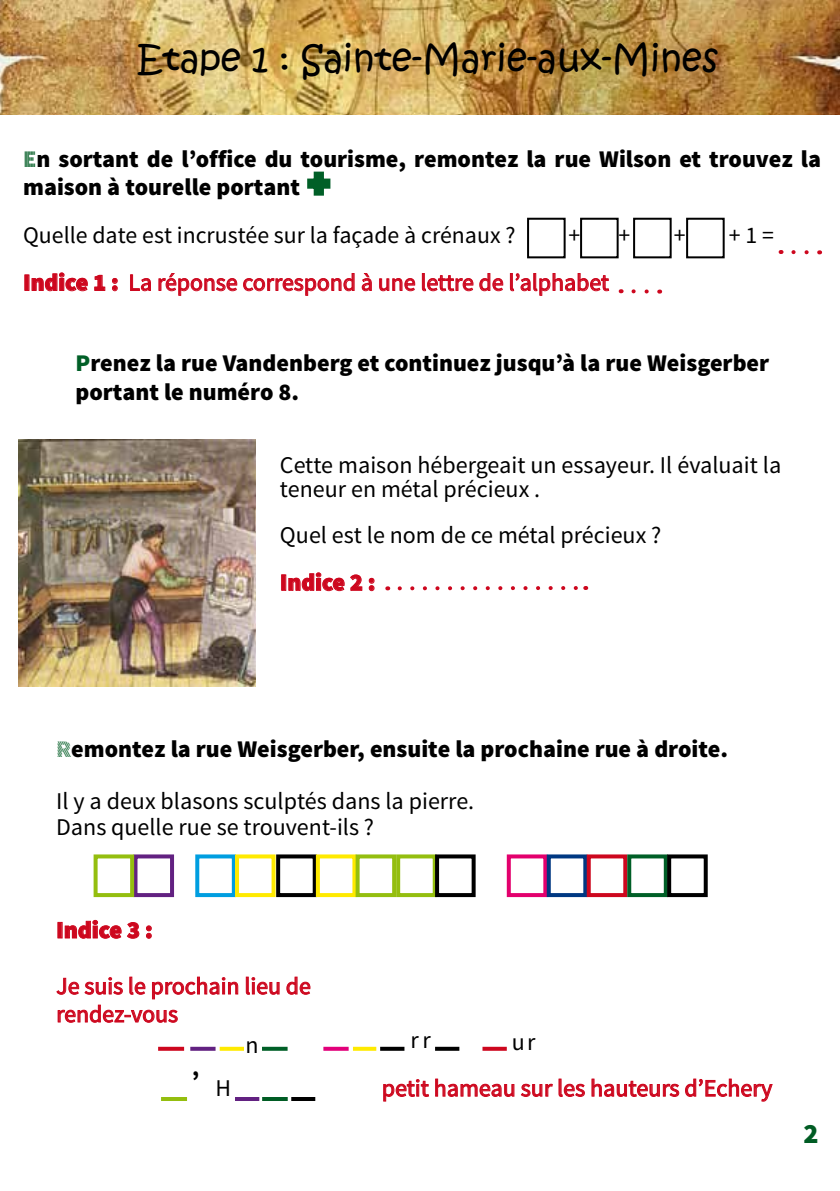
<style>
.page{position:relative;width:840px;height:1191px;background:#fff}
.page>*{position:absolute;margin:0;border:0;box-sizing:border-box;transform-origin:0 0}
.t1{font:36px "Kristen ITC";color:#000}
.t2{font:900 28px "Source Sans Pro";color:#005c24}
.t3{font:900 24px/28px "Source Sans Pro";color:#000}
.t4{font:24px/24px "Source Sans Pro";color:#000}
.t5{font:24px "Source Sans Pro";color:#cd071e}
.t6{font:900 24px "Source Sans Pro";color:#cd071e}
.t7{font:23.8px/28px "Source Sans Pro";color:#cd071e}
.t8{font:23.8px "Source Sans Pro";color:#000}
.t9{font:900 23.8px "Source Sans Pro";color:#cd071e}
.s1{font-family:"Source Sans Pro DISPLAY";font-weight:400;color:#005c24}
.s2{font-weight:400;font-size:35.6px;color:#005f27}
.s3{font-weight:900}
.s4{color:#005f27}
.s5{font-weight:400}
.s6{font-size:24px}
</style>
<div class="page">
<svg style="left:307px;top:171px;width:24px;height:25px"></svg>
<svg style="left:31px;top:273px;width:57px;height:19px"></svg>
<svg style="left:94px;top:274px;width:12px;height:17px"></svg>
<svg style="left:112px;top:278px;width:5px;height:13px"></svg>
<svg style="left:130px;top:274px;width:21px;height:18px"></svg>
<svg style="left:158px;top:273px;width:197px;height:23px"></svg>
<svg style="left:361px;top:273px;width:11px;height:19px"></svg>
<svg style="left:379px;top:278px;width:36px;height:14px"></svg>
<svg style="left:421px;top:273px;width:82px;height:19px"></svg>
<svg style="left:509px;top:273px;width:100px;height:23px"></svg>
<img style="left:19px;top:439px;width:236px;height:247px">
<div style="left:281px;top:575px;width:4px;height:15px;border:1px solid #cd071e"></div>
<svg style="left:288px;top:573px;width:74px;height:18px"></svg>
<svg style="left:369px;top:578px;width:5px;height:12px"></svg>
<svg style="left:399px;top:586px;width:179px;height:4px"></svg>
<img style="left:0;top:0;width:839px;height:115px">
<div style="left:195px;top:854px;width:41px;height:43px;border:4px solid #009ee0"></div>
<div style="left:235px;top:854px;width:40px;height:43px;border:4px solid #ffea00"></div>
<div style="left:276px;top:854px;width:40px;height:43px;border:4px solid #000"></div>
<div style="left:316px;top:854px;width:40px;height:43px;border:4px solid #ffea00"></div>
<div style="left:355px;top:854px;width:41px;height:43px;border:4px solid #94be0f"></div>
<div style="left:396px;top:854px;width:40px;height:43px;border:4px solid #94be0f"></div>
<div style="left:435px;top:854px;width:40px;height:43px;border:4px solid #000"></div>
<div style="left:506px;top:854px;width:41px;height:43px;border:4px solid #e3006d"></div>
<div style="left:546px;top:854px;width:41px;height:43px;border:4px solid #003882"></div>
<div style="left:586px;top:854px;width:41px;height:43px;border:4px solid #cd071e"></div>
<div style="left:627px;top:854px;width:40px;height:43px;border:4px solid #005f27"></div>
<div style="left:666px;top:854px;width:41px;height:43px;border:4px solid #000"></div>
<svg style="left:158px;top:1046px;width:26px;height:4px"></svg>
<svg style="left:190px;top:1046px;width:25px;height:4px"></svg>
<svg style="left:219px;top:1046px;width:25px;height:4px"></svg>
<svg style="left:262px;top:1046px;width:25px;height:4px"></svg>
<svg style="left:323px;top:1046px;width:25px;height:4px"></svg>
<svg style="left:353px;top:1046px;width:23px;height:4px"></svg>
<svg style="left:380px;top:1046px;width:24px;height:4px"></svg>
<svg style="left:435px;top:1046px;width:24px;height:4px"></svg>
<svg style="left:482px;top:1046px;width:24px;height:4px"></svg>
<hr style="left:161px;top:1097px;width:26px;height:4px;background:#94be0f">
<hr style="left:235px;top:1097px;width:24px;height:4px;background:#622181">
<hr style="left:262px;top:1097px;width:25px;height:4px;background:#005c24">
<hr style="left:291px;top:1097px;width:24px;height:4px;background:#000">
<div style="left:133px;top:854px;width:41px;height:43px;border:4px solid #622181"></div>
<div style="left:93px;top:854px;width:41px;height:43px;border:4px solid #94be0f"></div>
<svg style="left:64px;top:920px;width:76px;height:19px"></svg>
<svg style="left:146px;top:926px;width:5px;height:12px"></svg>
<svg style="left:245px;top:976px;width:35px;height:19px"></svg>
<svg style="left:286px;top:976px;width:25px;height:19px"></svg>
<svg style="left:56px;top:976px;width:182px;height:47px"></svg>
<svg style="left:383px;top:1078px;width:131px;height:24px"></svg>
<svg style="left:520px;top:1078px;width:252px;height:24px"></svg>
<div style="left:526px;top:218px;width:39px;height:40px;border:2px solid #000"></div>
<svg style="left:633px;top:289px;width:16px;height:4px"></svg>
<div style="left:579px;top:218px;width:39px;height:40px;border:2px solid #000"></div>
<div style="left:632px;top:218px;width:39px;height:40px;border:2px solid #000"></div>
<div style="left:685px;top:218px;width:39px;height:40px;border:2px solid #000"></div>
<svg style="left:793px;top:250px;width:16px;height:4px"></svg>
<h1 class="t1" style="left:137px;top:35px;width:582px">Etape 1 : Sainte-Marie-aux-Mines</h1>
<p class="t3" style="left:23px;top:146px;width:798px"><span class="s1">E</span>n sortant de l’office du tourisme, remontez la rue Wilson et trouvez la maison à tourelle portant <span class="s2">+</span></p>
<p class="t8" style="left:23px;top:220px;width:493px">Quelle date est incrustée sur la façade à crénaux ?</p>
<p class="t8" style="left:568px;top:220px;width:13px">+</p>
<p class="t8" style="left:618px;top:220px;width:13px">+</p>
<p class="t8" style="left:673px;top:220px;width:13px">+</p>
<p class="t8" style="left:728px;top:220px;width:47px">+ 1 =</p>
<p class="t7" style="left:23px;top:269px;width:587px"><span class="s3">Indice 1 :</span> La réponse correspond à une lettre de l’alphabet</p>
<p class="t3" style="left:75px;top:349px;width:694px;line-height:28.8px"><span class="s4">P</span>renez la rue Vandenberg et continuez jusqu’à la rue Weisgerber portant le numéro 8.</p>
<p class="t4" style="left:280px;top:453px;width:502px">Cette maison hébergeait un essayeur. Il évaluait la teneur en métal précieux .</p>
<p class="t4" style="left:280px;top:523px;width:383px">Quel est le nom de ce métal précieux ?</p>
<p class="t9" style="left:280px;top:567px;width:97px">Indice 2 :</p>
<p class="t3" style="left:56px;top:724px;width:673px;line-height:52px"><span class="s1">R</span>emontez la rue Weisgerber, ensuite la prochaine rue à droite.<br><span class="s5">Il y a deux blasons sculptés dans la pierre.</span></p>
<p class="t4" style="left:56px;top:816px;width:319px">Dans quelle rue se trouvent-ils ?</p>
<p class="t6" style="left:56px;top:914px;width:98px">Indice 3 :</p>
<p class="t7" style="left:56px;top:972px;width:256px"><span class="s6">J</span>e suis le prochain lieu de rendez-vous</p>
<p class="t4" style="left:245px;top:1033px;width:15px">n</p>
<p class="t4" style="left:410px;top:1028px;width:22px">rr</p>
<p class="t4" style="left:511px;top:1030px;width:25px">ur</p>
<p class="t3" style="left:192px;top:1067px;width:9px">’</p>
<p class="t4" style="left:215px;top:1076px;width:17px">H</p>
<p class="t5" style="left:381px;top:1073px;width:392px">petit hameau sur les hauteurs d’Echery</p>
<p class="t2" style="left:802px;top:1115px;width:17px">2</p>
</div>
